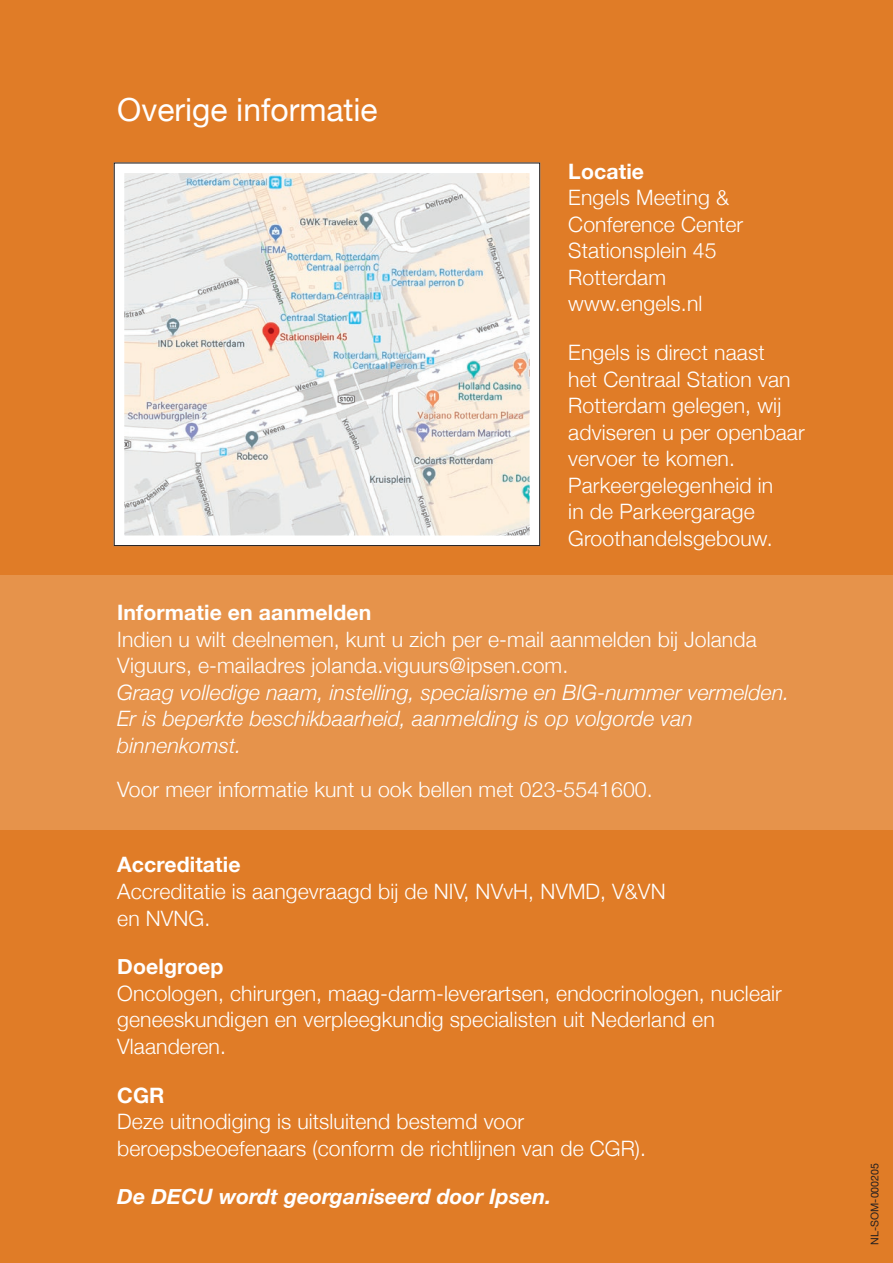
<style>
.page{position:relative;width:893px;height:1263px;background:#e07c27}
.page>*{position:absolute;margin:0;border:0;box-sizing:border-box;transform-origin:0 0}
.t1{font:31.8px "Helvetica Neue";color:#fff}
.t2{font:300 21.15px/26.5px "Helvetica Neue";letter-spacing:.005em;color:#fff}
.t3{font:italic 300 21.15px/26.5px "Helvetica Neue";letter-spacing:.005em;color:#fff}
.t4{font:700 21.15px "Helvetica Neue";letter-spacing:.005em;color:#fff}
.t5{font:italic 700 21.15px "Helvetica Neue";letter-spacing:.005em;color:#fff}
.t6{font:10.65px "Helvetica Neue";letter-spacing:.005em;color:#231f20}
</style>
<div class="page">
<div style="left:0;top:575px;width:893px;height:255px;background:#e6934b"></div>
<img style="left:126px;top:174px;width:402px;height:360px">
<div style="left:114px;top:162px;width:426px;height:384px;border:11px solid #fff"></div>
<p class="t1" style="left:117px;top:86px;width:262px">Overige informatie</p>
<p class="t4" style="left:568px;top:154px;width:77px">Locatie</p>
<p class="t2" style="left:568px;top:183px;width:162px">Engels Meeting &amp;</p>
<p class="t2" style="left:568px;top:209px;width:176px">Conference Center</p>
<p class="t2" style="left:568px;top:236px;width:150px">Stationsplein 45</p>
<p class="t2" style="left:568px;top:262px;width:99px">Rotterdam</p>
<p class="t2" style="left:568px;top:289px;width:136px">www.engels.nl</p>
<p class="t2" style="left:568px;top:338px;width:238px">Engels is direct naast<br>het Centraal Station van<br>Rotterdam gelegen, wij adviseren u per openbaar vervoer te komen.<br>Parkeergelegenheid in<br>in de Parkeergarage<br>Groothandelsgebouw.</p>
<p class="t4" style="left:117px;top:596px;width:256px">Informatie en aanmelden</p>
<p class="t2" style="left:117px;top:624px;width:641px">Indien u wilt deelnemen, kunt u zich per e-mail aanmelden bij Jolanda<br>Viguurs, e-mailadres jolanda.viguurs@ipsen.com.</p>
<p class="t3" style="left:117px;top:677px;width:674px">Graag volledige naam, instelling, specialisme en BIG-nummer vermelden.<br>Er is beperkte beschikbaarheid, aanmelding is op volgorde van binnenkomst.</p>
<p class="t2" style="left:117px;top:775px;width:537px">Voor meer informatie kunt u ook bellen met 023-5541600.</p>
<p class="t4" style="left:117px;top:848px;width:125px">Accreditatie</p>
<p class="t2" style="left:117px;top:877px;width:550px">Accreditatie is aangevraagd bij de NIV, NVvH, NVMD, V&amp;VN</p>
<p class="t2" style="left:117px;top:903px;width:95px">en NVNG.</p>
<p class="t4" style="left:117px;top:950px;width:108px">Doelgroep</p>
<p class="t2" style="left:117px;top:978px;width:666px">Oncologen, chirurgen, maag-darm-leverartsen, endocrinologen, nucleair geneeskundigen en verpleegkundig specialisten uit Nederland en<br>Vlaanderen.</p>
<p class="t4" style="left:117px;top:1078px;width:49px">CGR</p>
<p class="t2" style="left:117px;top:1107px;width:408px">Deze uitnodiging is uitsluitend bestemd voor</p>
<p class="t2" style="left:117px;top:1133px;width:530px">beroepsbeoefenaars (conform de richtlijnen van de CGR).</p>
<p class="t5" style="left:117px;top:1180px;width:436px">De DECU wordt georganiseerd door Ipsen.</p>
<p class="t6" style="left:867px;top:1245px;width:83px;rotate:-90deg">NL-SOM-000205</p>
</div>
